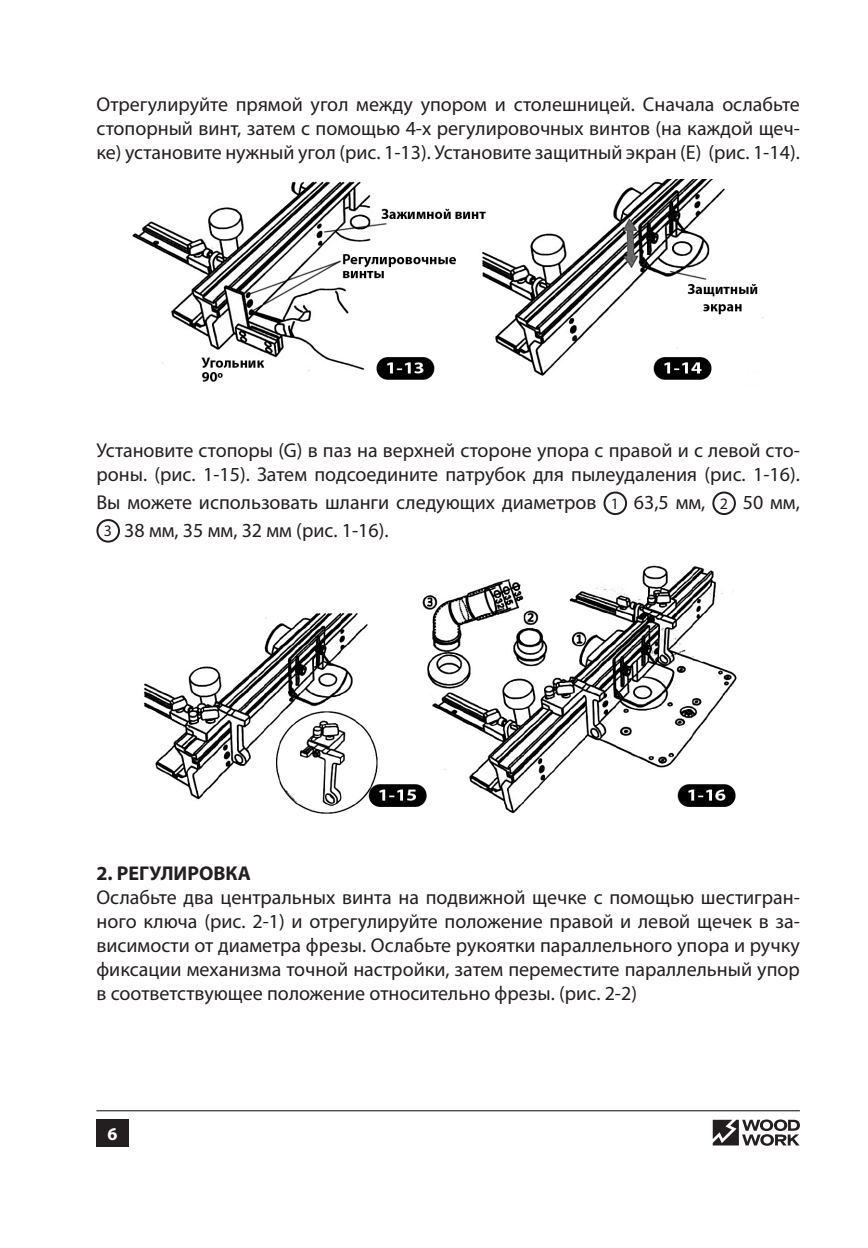
<style>
.page{position:relative;width:868px;height:1248px;background:#fff}
.page>*{position:absolute;margin:0;border:0;box-sizing:border-box;transform-origin:0 0}
.t1{font:20px/24px "Myriad Pro";color:#231f20;text-align:justify}
.t2{font:700 20px "Myriad Pro";color:#231f20}
.t3{font:700 18px "Myriad Pro";color:#fff}
.s1{font-size:16px}
</style>
<div class="page">
<div style="left:96px;top:1119px;width:33px;height:27px;background:#231f20"></div>
<svg style="left:712px;top:1119px;width:87px;height:26px"></svg>
<hr style="left:96px;top:1110px;width:703px;height:1px;background:#040503">
<div style="left:603px;top:491px;width:24px;height:24px;border:2px solid #231f20;border-radius:50%"></div>
<div style="left:712px;top:491px;width:23px;height:24px;border:2px solid #231f20;border-radius:50%"></div>
<div style="left:96px;top:519px;width:24px;height:23px;border:2px solid #231f20;border-radius:50%"></div>
<img style="left:132px;top:179px;width:632px;height:203px">
<img style="left:143px;top:565px;width:594px;height:249px">
<p class="t1" style="left:96px;top:92px;width:705px">Отрегулируйте прямой угол между упором и столешницей. Сначала ослабьте стопорный винт, затем с помощью 4-х регулировочных винтов (на каждой щеч&shy;ке) установите нужный угол (рис. 1-13). Установите защитный экран (E) (рис. 1-14).</p>
<p class="t1" style="left:96px;top:438px;width:704px">Установите стопоры (G) в паз на верхней стороне упора с правой и с левой сто&shy;роны. (рис. 1-15). Затем подсоедините патрубок для пылеудаления (рис. 1-16).</p>
<p class="t1" style="left:104px;top:488px;width:697px;line-height:27.6px;text-indent:-7px">Вы можете использовать шланги следующих диаметров <span class="s1">1</span> 63,5 мм, <span class="s1">2</span> 50 мм,<br><span class="s1">3</span> 38 мм, 35 мм, 32 мм (рис. 1-16).</p>
<p class="t2" style="left:96px;top:860px;width:156px">2. РЕГУЛИРОВКА</p>
<p class="t1" style="left:96px;top:885px;width:705px">Ослабьте два центральных винта на подвижной щечке с помощью шестигран&shy;ного ключа (рис. 2-1) и отрегулируйте положение правой и левой щечек в за&shy;висимости от диаметра фрезы. Ослабьте рукоятки параллельного упора и ручку фиксации механизма точной настройки, затем переместите параллельный упор в соответствующее положение относительно фрезы. (рис. 2-2)</p>
<p class="t3" style="left:108px;top:1121px;width:11px">6</p>
</div>
